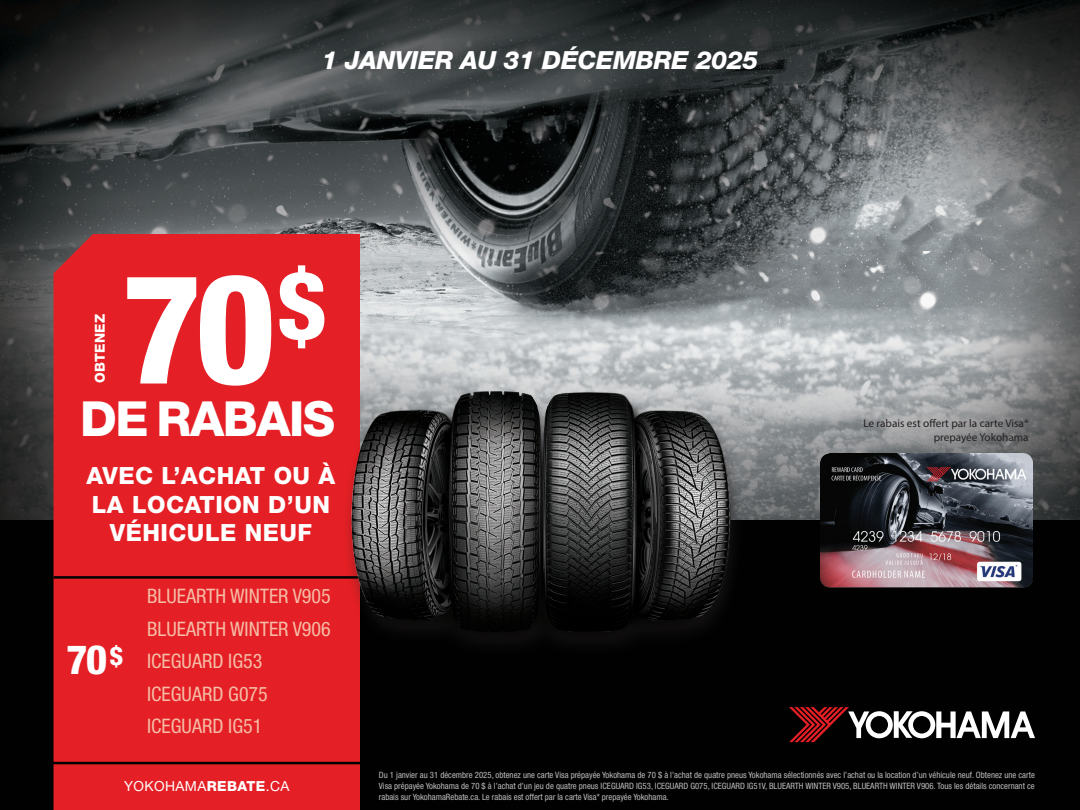
<style>
.page{position:relative;width:1080px;height:810px;background:#fff}
.page>*{position:absolute;margin:0;border:0;box-sizing:border-box;transform-origin:0 0}
.t1{font:800 condensed 153px "Helvetica Neue LT Std";color:#fff}
.t2{font:800 condensed 93.88px "Helvetica Neue LT Std";color:#fff}
.t3{font:800 48.5px "Helvetica Neue LT Std";letter-spacing:-.03em;color:#fff}
.t4{font:800 condensed 40.5px "Helvetica Neue LT Std";color:#fff}
.t5{font:800 condensed 25.62px "Helvetica Neue LT Std";color:#fff}
.t6{font:italic 800 25px "Helvetica Neue LT Std";letter-spacing:-.01em;color:#fff}
.t7{font:800 23.75px/28.5px "Helvetica Neue LT Std";letter-spacing:.02em;color:#fff;text-align:center}
.t8{font:condensed 20px "Helvetica Neue LT Std";color:#f6bca6}
.t9{font:13.88px "Helvetica Neue LT Std";letter-spacing:.03em;color:#fff}
.t10{font:800 13.75px "Helvetica Neue LT Std";letter-spacing:.02em;color:#fff}
.t11{font:11.25px/13.8px "Myriad Pro";color:#231f20;text-align:right}
.t12{font:condensed 8.75px/10.6px "Helvetica Neue LT Std";color:#bcbdc0;text-align:justify}
.s1{font-weight:800}
</style>
<div class="page">
<img style="left:0;top:0;width:1080px;height:520px">
<div style="left:0;top:520px;width:1080px;height:290px;background:#010101"></div>
<svg style="left:789px;top:707px;width:246px;height:35px"></svg>
<div style="left:54px;top:234px;width:306px;height:576px;background:#e41f25"></div>
<hr style="left:54px;top:576px;width:310px;height:3px;background:#010101">
<hr style="left:49px;top:762px;width:315px;height:2px;background:#010101">
<img style="left:820px;top:453px;width:213px;height:135px">
<img style="left:342px;top:359px;width:397px;height:326px">
<p class="t6" style="left:322px;top:45px;width:438px">1 JANVIER AU 31 DÉCEMBRE 2025</p>
<p class="t10" style="left:92px;top:383px;width:71px;rotate:-90deg">OBTENEZ</p>
<p class="t1" style="left:122px;top:234px;width:155px">70</p>
<p class="t2" style="left:278px;top:247px;width:50px">$</p>
<p class="t3" style="left:80px;top:390px;width:256px">DE RABAIS</p>
<p class="t7" style="left:87px;top:461px;width:250px">AVEC L’ACHAT OU À<br>LA LOCATION D’UN<br>VÉHICULE NEUF</p>
<p class="t4" style="left:67px;top:635px;width:42px">70</p>
<p class="t5" style="left:110px;top:640px;width:15px">$</p>
<p class="t8" style="left:147px;top:585px;width:185px">BLUEARTH WINTER V905</p>
<p class="t8" style="left:147px;top:617px;width:185px">BLUEARTH WINTER V906</p>
<p class="t8" style="left:147px;top:650px;width:117px">ICEGUARD IG53</p>
<p class="t8" style="left:147px;top:682px;width:122px">ICEGUARD G075</p>
<p class="t8" style="left:147px;top:715px;width:117px">ICEGUARD IG51</p>
<p class="t11" style="left:863px;top:416px;width:167px">Le rabais est offert par la carte Visa* prepayée Yokohama</p>
<p class="t9" style="left:124px;top:778px;width:167px">YOKOHAMA<span class="s1">REBATE</span>.CA</p>
<p class="t12" style="left:379px;top:770px;width:657px">Du 1 janvier au 31 décembre 2025, obtenez une carte Visa prépayée Yokohama de 70 $ à l’achat de quatre pneus Yokohama sélectionnés avec l’achat ou la location d’un véhicule neuf. Obtenez une carte Visa prépayée Yokohama de 70 $ à l’achat d’un jeu de quatre pneus ICEGUARD IG53, ICEGUARD G075, ICEGUARD IG51V, BLUEARTH WINTER V905, BLUEARTH WINTER V906. Tous les détails concernant ce rabais sur YokohamaRebate.ca. Le rabais est offert par la carte Visa* prepayée Yokohama.</p>
</div>
